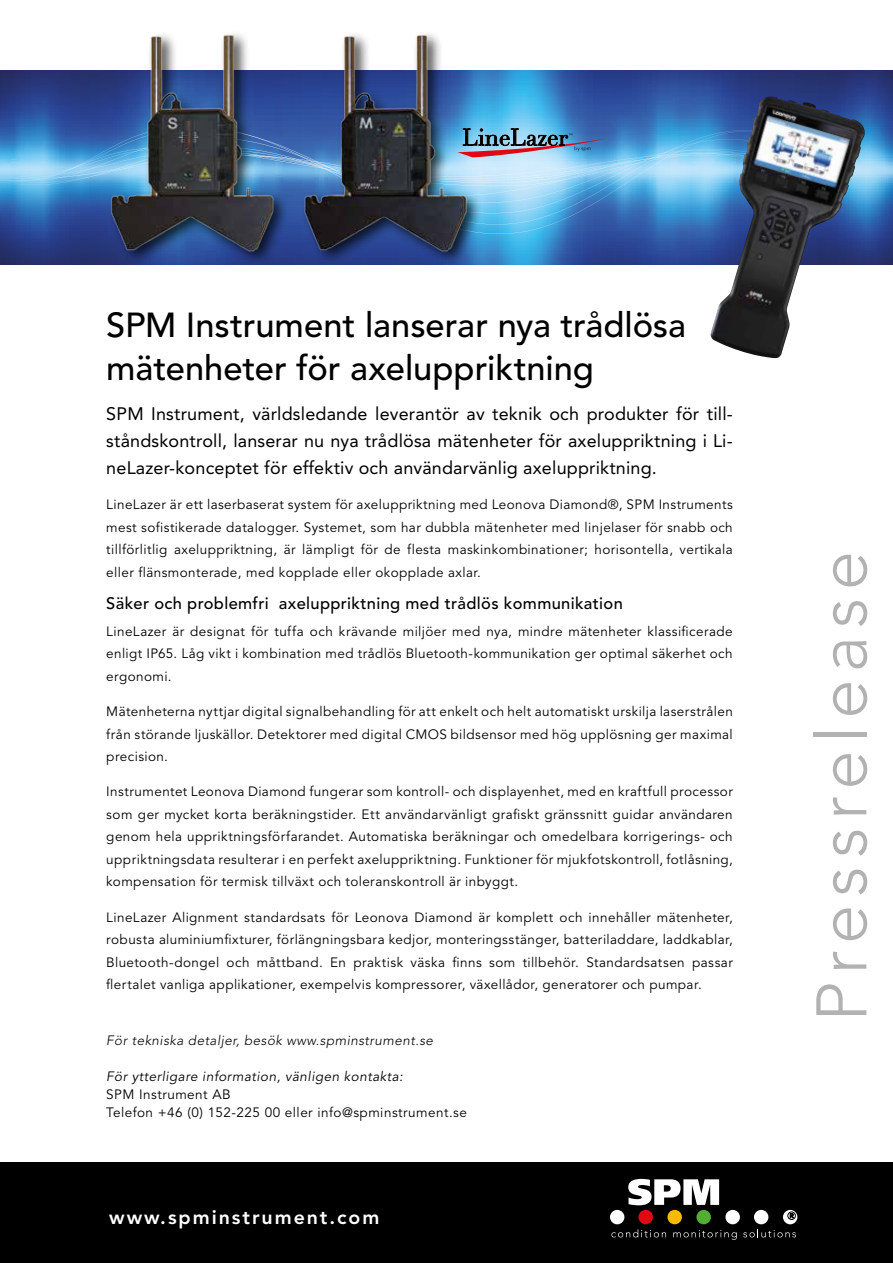
<style>
.page{position:relative;width:893px;height:1263px;background:#fff}
.page>*{position:absolute;margin:0;border:0;box-sizing:border-box;transform-origin:0 0}
.t1{font:300 70.8px "Avenir LT Std";letter-spacing:.105em;color:#b3b2b2}
.t2{font:500 34.5px/43.5px "Avenir LT Std";color:#000}
.t3{font:800 19.5px "Avenir LT Std";letter-spacing:.1em;color:#fff}
.t4{font:18px/27px "Avenir LT Std";letter-spacing:.01em;color:#000;text-align:justify}
.t5{font:500 16.5px "Avenir LT Std";letter-spacing:.02em;color:#000}
.t6{font:13.5px/22.5px "Avenir LT Std";letter-spacing:.03em;color:#000;text-align:justify}
.t7{font:italic 300 13.5px "Avenir LT Std";letter-spacing:.035em;color:#000}
.t8{font:italic 13.5px "Avenir LT Std";letter-spacing:.035em;color:#000}
</style>
<div class="page">
<div style="left:0;top:1162px;width:893px;height:101px;background:#000"></div>
<svg style="left:628px;top:1179px;width:91px;height:26px"></svg>
<div style="left:610px;top:1210px;width:14px;height:14px;background:#fff;border-radius:50%"></div>
<div style="left:754px;top:1210px;width:14px;height:14px;background:#fff;border-radius:50%"></div>
<div style="left:696px;top:1210px;width:15px;height:14px;background:#52ae32;border-radius:50%"></div>
<div style="left:667px;top:1210px;width:15px;height:14px;background:#fbba00;border-radius:50%"></div>
<div style="left:638px;top:1210px;width:15px;height:14px;background:#e30613;border-radius:50%"></div>
<div style="left:725px;top:1210px;width:15px;height:14px;background:#fff;border-radius:50%"></div>
<div style="left:783px;top:1210px;width:14px;height:14px;background:#fff;border-radius:50%"></div>
<div style="left:787px;top:1211px;width:9px;height:9px;border:1px solid #000;border-radius:50%"></div>
<svg style="left:790px;top:1213px;width:4px;height:5px"></svg>
<svg style="left:611px;top:1229px;width:55px;height:8px"></svg>
<svg style="left:673px;top:1230px;width:64px;height:10px"></svg>
<svg style="left:743px;top:1229px;width:53px;height:8px"></svg>
<svg style="left:0;top:71px;width:893px;height:193px;background:#2e589d"></svg>
<svg style="left:0;top:125px;width:893px;height:112px;background:#3c78ba"></svg>
<svg style="left:0;top:197px;width:893px;height:7px;background:#529cd3"></svg>
<img style="left:106px;top:33px;width:366px;height:232px">
<img style="left:710px;top:97px;width:156px;height:261px">
<img style="left:0;top:128px;width:893px;height:69px">
<h2 class="t2" style="left:106px;top:304px;width:581px">SPM Instrument lanserar nya trådlösa mätenheter för axeluppriktning</h2>
<h3 class="t4" style="left:106px;top:400px;width:628px">SPM Instrument, världsledande leverantör av teknik och produkter för till&shy;ståndskontroll, lanserar nu nya trådlösa mätenheter för axeluppriktning i Li&shy;neLazer-konceptet för effektiv och användarvänlig axeluppriktning.</h3>
<p class="t6" style="left:106px;top:493px;width:628px">LineLazer är ett laserbaserat system för axeluppriktning med Leonova Diamond®, SPM Instruments mest sofistikerade datalogger. Systemet, som har dubbla mätenheter med linjelaser för snabb och tillförlitlig axeluppriktning, är lämpligt för de flesta maskinkombinationer; horisontella, vertikala eller flänsmonterade, med kopplade eller okopplade axlar.</p>
<p class="t5" style="left:106px;top:594px;width:518px">Säker och problemfri axeluppriktning med trådlös kommunikation</p>
<p class="t6" style="left:106px;top:620px;width:628px">LineLazer är designat för tuffa och krävande miljöer med nya, mindre mätenheter klassificerade enligt IP65. Låg vikt i kombination med trådlös Bluetooth-kommunikation ger optimal säkerhet och ergonomi.</p>
<p class="t6" style="left:106px;top:700px;width:628px">Mätenheterna nyttjar digital signalbehandling för att enkelt och helt automatiskt urskilja laserstrålen från störande ljuskällor. Detektorer med digital CMOS bildsensor med hög upplösning ger maximal precision.</p>
<p class="t6" style="left:106px;top:781px;width:628px">Instrumentet Leonova Diamond fungerar som kontroll- och displayenhet, med en kraftfull processor som ger mycket korta beräkningstider. Ett användarvänligt grafiskt gränssnitt guidar användaren genom hela uppriktningsförfarandet. Automatiska beräkningar och omedelbara korrigerings- och uppriktningsdata resulterar i en perfekt axeluppriktning. Funktioner för mjukfotskontroll, fotlåsning, kompensation för termisk tillväxt och toleranskontroll är inbyggt.</p>
<p class="t6" style="left:106px;top:906px;width:628px">LineLazer Alignment standardsats för Leonova Diamond är komplett och innehåller mätenheter, robusta aluminiumfixturer, förlängningsbara kedjor, monteringsstänger, batteriladdare, laddkablar, Bluetooth-dongel och måttband. En praktisk väska finns som tillbehör. Standardsatsen passar flertalet vanliga applikationer, exempelvis kompressorer, växellådor, generatorer och pumpar.</p>
<p class="t7" style="left:106px;top:1033px;width:328px">För tekniska detaljer, besök www.spminstrument.se</p>
<p class="t8" style="left:106px;top:1069px;width:298px">För ytterligare information, vänligen kontakta:</p>
<p class="t6" style="left:106px;top:1086px;width:362px;line-height:18px">SPM Instrument AB<br>Telefon +46 (0) 152-225 00 eller info@spminstrument.se</p>
<h3 class="t3" style="left:109px;top:1205px;width:272px">www.spminstrument.com</h3>
<h1 class="t1" style="left:800px;top:1022px;width:472px;rotate:-90deg">Pressrelease</h1>
</div>
